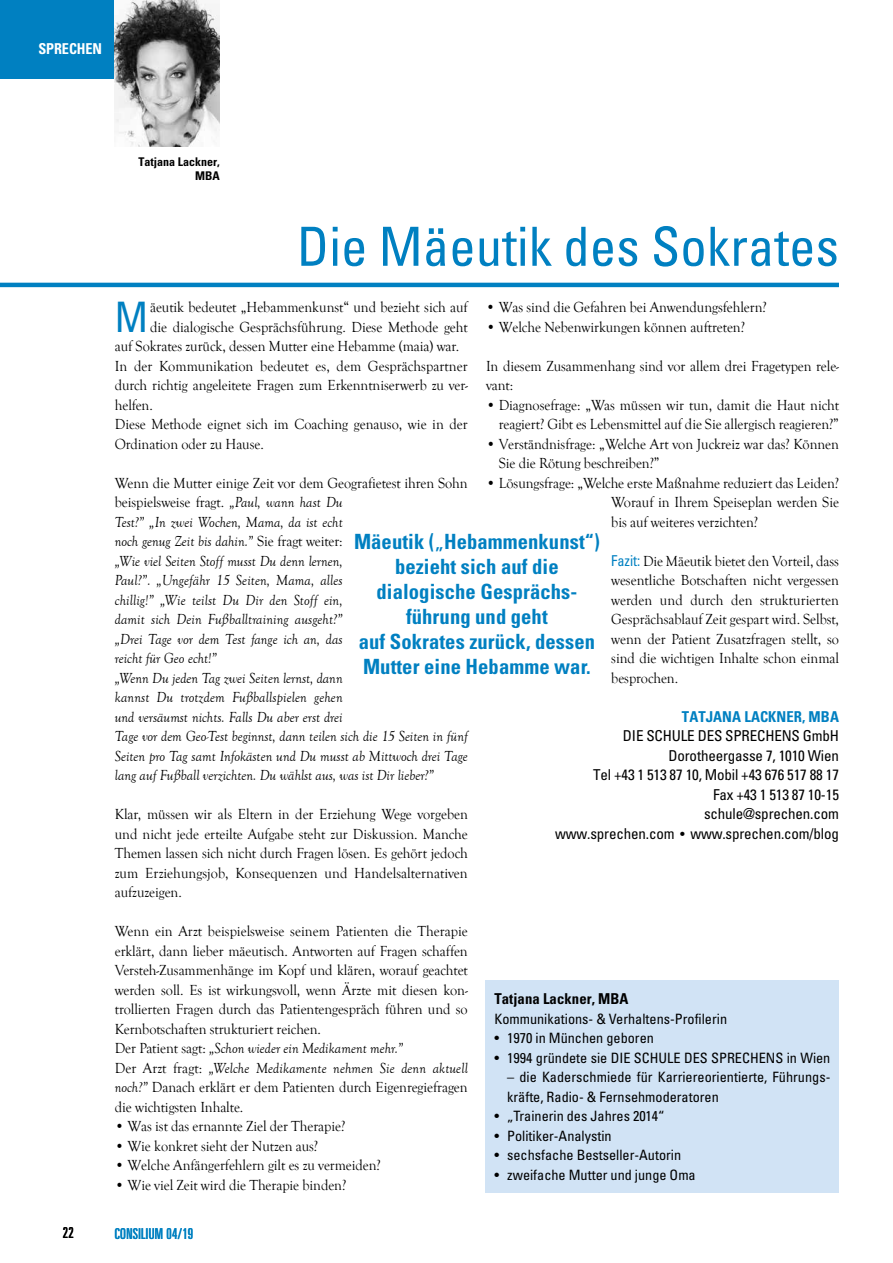
<style>
.page{position:relative;width:893px;height:1263px;background:#fff}
.page>*{position:absolute;margin:0;border:0;box-sizing:border-box;transform-origin:0 0}
.t1{font:condensed 54px "Univers LT Std";color:#0080c1}
.t2{font:condensed 42px "Univers LT Std";color:#0080c1;scale:.95 1}
.t3{font:700 condensed 21px/24.9px "Univers LT Std";letter-spacing:.005em;color:#0080c1;text-align:center}
.t4{font:15px/19.5px "Goudy Old Style T";letter-spacing:-.005em;color:#000;text-align:justify;scale:.95 1}
.t5{font:italic 15px/19.5px "Goudy Old Style T";color:#000;scale:.95 1}
.t6{font:condensed 15px/19.5px "Univers LT Std";letter-spacing:-.01em;color:#000;text-align:right}
.t7{font:700 condensed 15px "Univers LT Std";letter-spacing:.005em;color:#0080c1}
.t8{font:700 condensed 15px "Univers LT Std";letter-spacing:.005em;color:#000}
.t9{font:ultra-condensed 15px "Univers LT Std";letter-spacing:.025em;color:#0080c1;scale:.95 1}
.t10{font:700 condensed 15px "Univers LT Std";letter-spacing:-.005em;color:#fff;scale:.95 1}
.t11{font:ultra-condensed 15px "Univers LT Std";color:#000;scale:.95 1}
.t12{font:condensed 14.25px/19.5px "Univers LT Std";color:#000}
.t13{font:700 condensed 12px/14.4px "Univers LT Std";color:#000;text-align:right}
.s1{font-family:"Univers LT Std";font-stretch:condensed;color:#0080c1}
.s2{font-family:"Goudy Old Style T";font-stretch:normal}
.s3{font-style:normal}
.s4{font-style:italic}
.s5{font-weight:400}
</style>
<div class="page">
<div style="left:0;top:0;width:115px;height:78px;background:#0080c1"></div>
<hr style="left:0;top:283px;width:839px;height:4px;background:#0080c1">
<div style="left:486px;top:980px;width:353px;height:213px;background:#d1e3f5"></div>
<img style="left:115px;top:0;width:105px;height:146px">
<p class="t10" style="left:38px;top:39px;width:69px">SPRECHEN</p>
<p class="t10" style="left:73px;top:39px;width:32px">TEXT</p>
<p class="t11" style="left:63px;top:1224px;width:13px">22</p>
<p class="t13" style="left:139px;top:154px;width:83px">Tatjana Lackner,<br>MBA</p>
<h1 class="t1" style="left:297px;top:212px;width:544px">Die Mäeutik des Sokrates</h1>
<p class="t4" style="left:486px;top:298px;width:297px">• Was sind die Gefahren bei Anwendungsfehlern?</p>
<p class="t4" style="left:486px;top:317px;width:274px">• Welche Nebenwirkungen können auftreten?</p>
<p class="t4" style="left:486px;top:356px;width:373px">In diesem Zusammenhang sind vor allem drei Fragetypen rele&shy;vant:</p>
<p class="t4" style="left:486px;top:395px;width:373px;text-align:right">• Diagnosefrage: „Was müssen wir tun, damit die Haut nicht reagiert? Gibt es Lebensmittel auf die Sie allergisch reagieren?”</p>
<p class="t4" style="left:499px;top:434px;width:360px;text-indent:-13px">• Verständnisfrage: „Welche Art von Juckreiz war das? Können<br>Sie die Rötung beschreiben?”</p>
<p class="t4" style="left:611px;top:473px;width:241px;text-indent:-125px">• Lösungsfrage: „Welche erste Maßnahme reduziert das Leiden?<br>Worauf in Ihrem Speiseplan werden Sie bis auf weiteres verzichten?</p>
<p class="t4" style="left:611px;top:551px;width:241px"><span class="s1">Fazit:</span> Die Mäeutik bietet den Vorteil, dass wesentliche Botschaften nicht vergessen werden und durch den strukturierten Gesprächsablauf Zeit gespart wird. Selbst, wenn der Patient Zusatzfragen stellt, so sind die wichtigen Inhalte schon einmal besprochen.</p>
<p class="t7" style="left:682px;top:707px;width:159px">TATJANA LACKNER, MBA</p>
<p class="t6" style="left:555px;top:726px;width:285px">DIE SCHULE DES SPRECHENS GmbH<br>Dorotheergasse 7, 1010 Wien<br>Tel +43 1 513 87 10, Mobil +43 676 517 88 17<br>Fax +43 1 513 87 10‐15<br>schule@sprechen.com<br>www.sprechen.com <span class="s2">•</span> www.sprechen.com/blog</p>
<h2 class="t2" style="left:115px;top:290px;width:36px">M</h2>
<p class="t4" style="left:150px;top:298px;width:336px">äeutik bedeutet „Hebammenkunst“ und bezieht sich auf</p>
<p class="t4" style="left:150px;top:317px;width:336px">die dialogische Gesprächsführung. Diese Methode geht</p>
<p class="t4" style="left:115px;top:337px;width:364px">auf Sokrates zurück, dessen Mutter eine Hebamme (maia) war.</p>
<p class="t4" style="left:115px;top:356px;width:373px">In der Kommunikation bedeutet es, dem Gesprächspartner</p>
<p class="t4" style="left:115px;top:376px;width:373px">durch richtig angeleitete Fragen zum Erkenntniserwerb zu ver-</p>
<p class="t4" style="left:115px;top:395px;width:42px">helfen.</p>
<p class="t4" style="left:115px;top:415px;width:373px">Diese Methode eignet sich im Coaching genauso, wie in der</p>
<p class="t4" style="left:115px;top:434px;width:158px">Ordination oder zu Hause.</p>
<p class="t5" style="left:115px;top:473px;width:373px"><span class="s3">Wenn die Mutter einige Zeit vor dem Geografietest ihren Sohn beispielsweise fragt.</span> „Paul, wann hast Du<br>Test?” „In zwei Wochen, Mama, da ist echt<br>noch genug Zeit bis dahin.” <span class="s3">Sie fragt weiter:<br></span>„Wie viel Seiten Stoff musst Du denn lernen,<br>Paul?”. „Ungefähr 15 Seiten, Mama, alles<br>chillig!” „Wie teilst Du Dir den Stoff ein,<br>damit sich Dein Fußballtraining ausgeht?”<br>„Drei Tage vor dem Test fange ich an, das<br>reicht für Geo echt!”<br>„Wenn Du jeden Tag zwei Seiten lernst, dann<br>kannst Du trotzdem Fußballspielen gehen<br>und versäumst nichts. Falls Du aber erst drei<br>Tage vor dem Geo-Test beginnst, dann teilen sich die 15 Seiten in fünf Seiten pro Tag samt Infokästen und Du musst ab Mittwoch drei Tage lang auf Fußball verzichten. Du wählst aus, was ist Dir lieber?”</p>
<p class="t4" style="left:115px;top:805px;width:373px">Klar, müssen wir als Eltern in der Erziehung Wege vorgeben und nicht jede erteilte Aufgabe steht zur Diskussion. Manche Themen lassen sich nicht durch Fragen lösen. Es gehört jedoch zum Erziehungsjob, Konsequenzen und Handelsalternativen aufzuzeigen.</p>
<p class="t4" style="left:115px;top:922px;width:373px;text-align:left">Wenn ein Arzt beispielsweise seinem Patienten die Therapie erklärt, dann lieber mäeutisch. Antworten auf Fragen schaffen Versteh-Zusammenhänge im Kopf und klären, worauf geachtet werden soll. Es ist wirkungsvoll, wenn Ärzte mit diesen kon&shy;trollierten Fragen durch das Patientengespräch führen und so Kernbotschaften strukturiert reichen.<br>Der Patient sagt: <span class="s4">„Schon wieder ein Medikament mehr.”<br></span>Der Arzt fragt: <span class="s4">„Welche Medikamente nehmen Sie denn aktuell noch?”</span> Danach erklärt er dem Patienten durch Eigenregiefragen die wichtigsten Inhalte.</p>
<p class="t4" style="left:115px;top:1117px;width:244px">• Was ist das ernannte Ziel der Therapie?</p>
<p class="t4" style="left:115px;top:1136px;width:216px">• Wie konkret sieht der Nutzen aus?</p>
<p class="t4" style="left:115px;top:1156px;width:281px">• Welche Anfängerfehlern gilt es zu vermeiden?</p>
<p class="t4" style="left:115px;top:1175px;width:245px">• Wie viel Zeit wird die Therapie binden?</p>
<h3 class="t3" style="left:354px;top:529px;width:247px">Mäeutik (<span class="s5">„</span>Hebammenkunst“) bezieht sich auf die dialogische Gesprächs&shy;führung und geht<br>auf Sokrates zurück, dessen<br>Mutter eine Hebamme war.</h3>
<p class="t8" style="left:494px;top:990px;width:136px">Tatjana Lackner, MBA</p>
<p class="t12" style="left:494px;top:1009px;width:234px">Kommunikations‐ &amp; Verhaltens‐Profilerin</p>
<p class="t12" style="left:494px;top:1028px;width:161px">• 1970 in München geboren</p>
<p class="t12" style="left:494px;top:1048px;width:337px">• 1994 gründete sie DIE SCHULE DES SPRECHENS in Wien</p>
<p class="t12" style="left:507px;top:1067px;width:325px">– die Kaderschmiede für Karriereorientierte, Führungs&shy;kräfte, Radio‐ &amp; Fernsehmoderatoren</p>
<p class="t12" style="left:494px;top:1106px;width:172px">• „Trainerin des Jahres 2014“</p>
<p class="t12" style="left:494px;top:1126px;width:119px">• Politiker‐Analystin</p>
<p class="t12" style="left:494px;top:1145px;width:188px">• sechsfache Bestseller‐Autorin</p>
<p class="t12" style="left:494px;top:1165px;width:203px">• zweifache Mutter und junge Oma</p>
<p class="t9" style="left:115px;top:1225px;width:84px">CONSILIUM 04/19</p>
</div>
